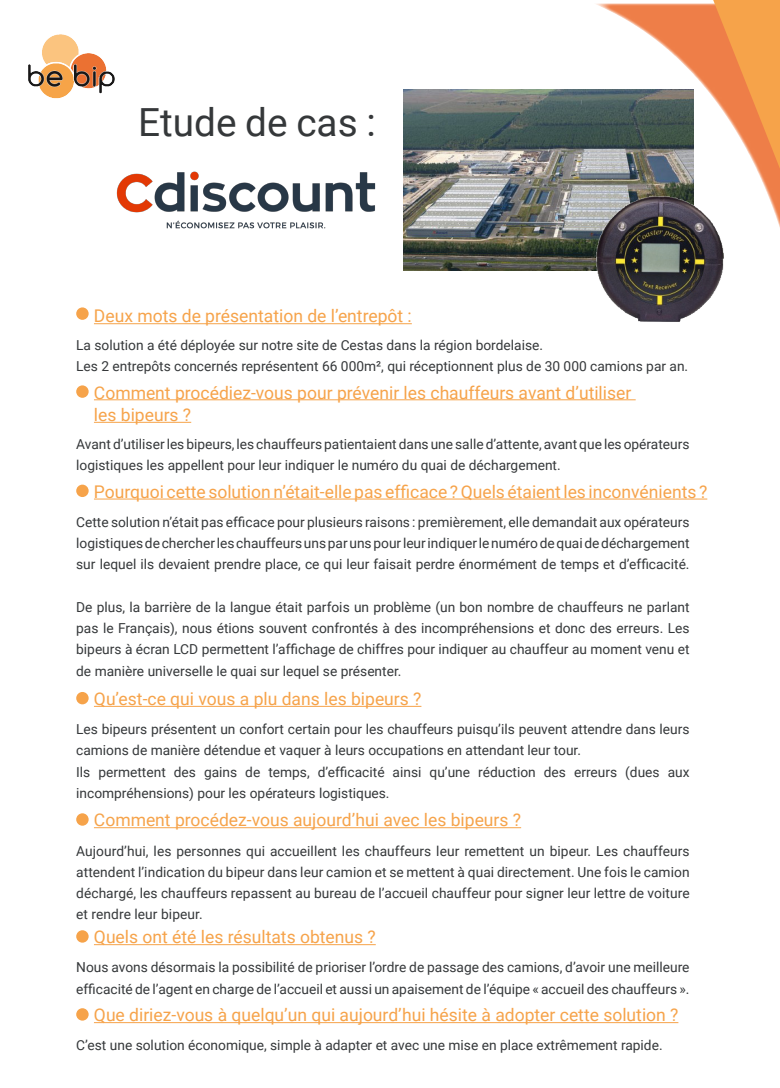
<style>
.page{position:relative;width:780px;height:1088px;background:#fff}
.page>*{position:absolute;margin:0;border:0;box-sizing:border-box;transform-origin:0 0}
.t1{font:38.75px "Roboto";color:#35383a}
.t2{font:17.5px "Roboto";color:#f6a34a}
.t3{font:13.75px/21.2px "Roboto";color:#35383a}
</style>
<div class="page">
<svg style="left:596px;top:3px;width:184px;height:225px"></svg>
<svg style="left:713px;top:0;width:67px;height:169px"></svg>
<hr style="left:94px;top:323px;width:318px;height:1px;background:#f6a34a">
<div style="left:76px;top:307px;width:13px;height:13px;background:#f6a34a;border-radius:50%"></div>
<div style="left:76px;top:385px;width:13px;height:13px;background:#f6a34a;border-radius:50%"></div>
<hr style="left:94px;top:399px;width:541px;height:1px;background:#f6a34a">
<hr style="left:94px;top:422px;width:97px;height:1px;background:#f6a34a">
<div style="left:76px;top:485px;width:13px;height:12px;background:#f6a34a;border-radius:50%"></div>
<hr style="left:94px;top:499px;width:613px;height:1px;background:#f6a34a">
<div style="left:76px;top:692px;width:13px;height:12px;background:#f6a34a;border-radius:50%"></div>
<hr style="left:94px;top:706px;width:327px;height:1px;background:#f6a34a">
<svg style="left:76px;top:813px;width:13px;height:13px"></svg>
<hr style="left:94px;top:827px;width:427px;height:1px;background:#f6a34a">
<div style="left:76px;top:930px;width:13px;height:12px;background:#f6a34a;border-radius:50%"></div>
<hr style="left:94px;top:944px;width:282px;height:1px;background:#f6a34a">
<div style="left:76px;top:1008px;width:13px;height:12px;background:#f6a34a;border-radius:50%"></div>
<hr style="left:94px;top:1022px;width:584px;height:1px;background:#f6a34a">
<img style="left:116px;top:171px;width:260px;height:58px">
<img style="left:28px;top:34px;width:87px;height:65px">
<img style="left:403px;top:89px;width:290px;height:181px">
<img style="left:592px;top:185px;width:142px;height:137px">
<p class="t1" style="left:138px;top:95px;width:239px">Etude de cas :</p>
<p class="t2" style="left:94px;top:304px;width:319px">Deux mots de présentation de l’entrepôt :</p>
<p class="t3" style="left:76px;top:334px;width:468px">La solution a été déployée sur notre site de Cestas dans la région bordelaise.</p>
<p class="t3" style="left:76px;top:355px;width:613px">Les 2 entrepôts concernés représentent 66 000m², qui réceptionnent plus de 30 000 camions par an.</p>
<p class="t2" style="left:94px;top:380px;width:539px">Comment procédiez-vous pour prévenir les chauffeurs avant d’utiliser</p>
<p class="t2" style="left:94px;top:402px;width:99px">les bipeurs ?</p>
<p class="t3" style="left:76px;top:433px;width:615px">Avant d’utiliser les bipeurs, les chauffeurs patientaient dans une salle d’attente, avant que les opérateurs logistiques les appellent pour leur indiquer le numéro du quai de déchargement.</p>
<p class="t2" style="left:94px;top:479px;width:614px">Pourquoi cette solution n’était-elle pas efficace ? Quels étaient les inconvénients ?</p>
<p class="t3" style="left:76px;top:511px;width:615px;text-align:justify">Cette solution n’était pas efficace pour plusieurs raisons : premièrement, elle demandait aux opérateurs logistiques de chercher les chauffeurs uns par uns pour leur indiquer le numéro de quai de déchargement sur lequel ils devaient prendre place, ce qui leur faisait perdre énormément de temps et d’efficacité.</p>
<p class="t3" style="left:76px;top:596px;width:615px;text-align:justify">De plus, la barrière de la langue était parfois un problème (un bon nombre de chauffeurs ne parlant pas le Français), nous étions souvent confrontés à des incompréhensions et donc des erreurs. Les bipeurs à écran LCD permettent l’affichage de chiffres pour indiquer au chauffeur au moment venu et de manière universelle le quai sur lequel se présenter.</p>
<p class="t2" style="left:94px;top:686px;width:329px">Qu’est-ce qui vous a plu dans les bipeurs ?</p>
<p class="t3" style="left:76px;top:718px;width:615px">Les bipeurs présentent un confort certain pour les chauffeurs puisqu’ils peuvent attendre dans leurs camions de manière détendue et vaquer à leurs occupations en attendant leur tour.</p>
<p class="t3" style="left:76px;top:761px;width:614px">Ils permettent des gains de temps, d’efficacité ainsi qu’une réduction des erreurs (dues aux incompréhensions) pour les opérateurs logistiques.</p>
<p class="t2" style="left:94px;top:808px;width:428px">Comment procédez-vous aujourd’hui avec les bipeurs ?</p>
<p class="t3" style="left:76px;top:839px;width:615px;text-align:justify">Aujourd’hui, les personnes qui accueillent les chauffeurs leur remettent un bipeur. Les chauffeurs attendent l’indication du bipeur dans leur camion et se mettent à quai directement. Une fois le camion déchargé, les chauffeurs repassent au bureau de l’accueil chauffeur pour signer leur lettre de voiture et rendre leur bipeur.</p>
<p class="t2" style="left:94px;top:925px;width:283px">Quels ont été les résultats obtenus ?</p>
<p class="t3" style="left:76px;top:956px;width:615px">Nous avons désormais la possibilité de prioriser l’ordre de passage des camions, d’avoir une meilleure efficacité de l’agent en charge de l’accueil et aussi un apaisement de l’équipe « accueil des chauffeurs ».</p>
<p class="t2" style="left:94px;top:1003px;width:586px">Que diriez-vous à quelqu’un qui aujourd’hui hésite à adopter cette solution ?</p>
<p class="t3" style="left:76px;top:1034px;width:588px">C’est une solution économique, simple à adapter et avec une mise en place extrêmement rapide.</p>
</div>
